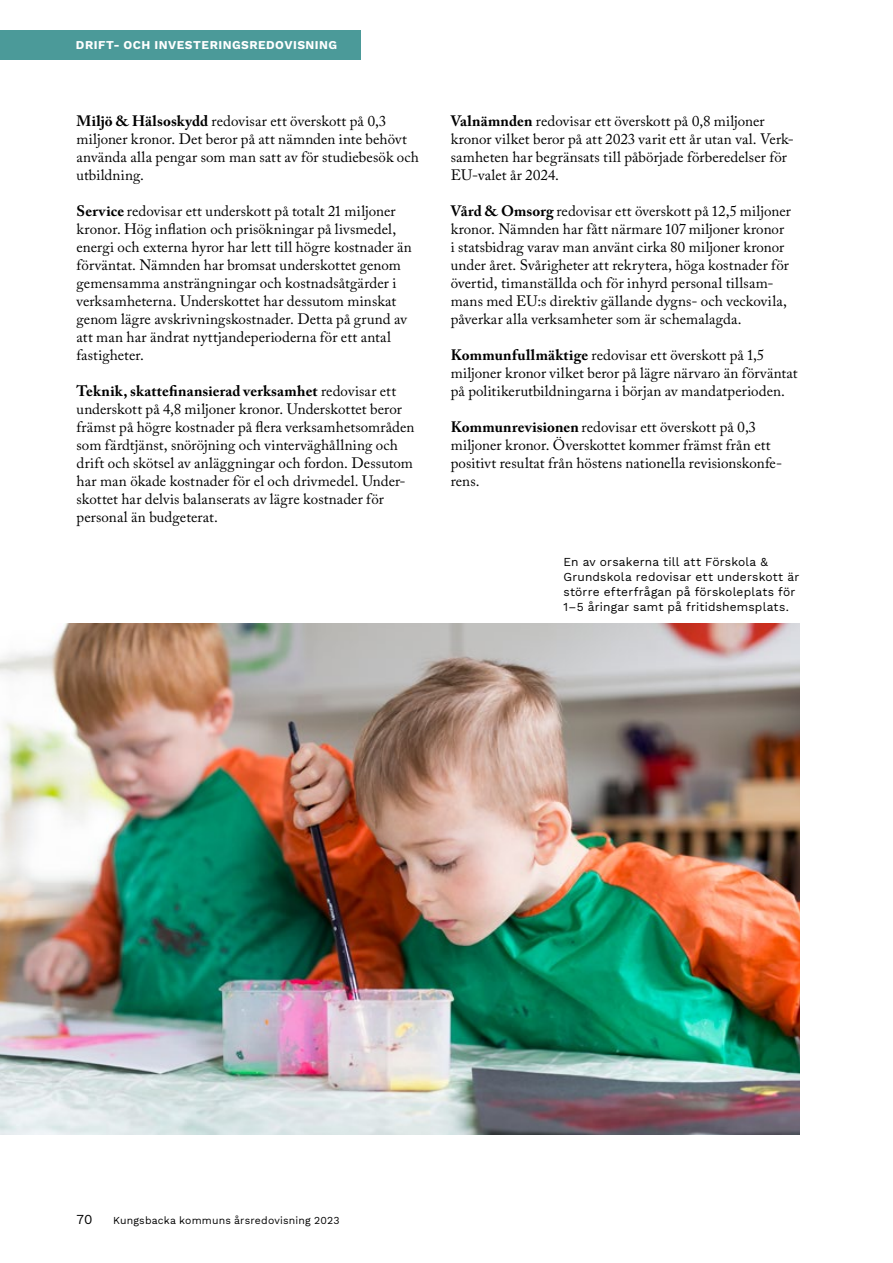
<style>
.page{position:relative;width:893px;height:1263px;background:#fff}
.page>*{position:absolute;margin:0;border:0;box-sizing:border-box;transform-origin:0 0}
.Brödtext{font:15px/18px "Adobe Caslon Pro";letter-spacing:.01em;color:#000}
.t1{font:13.5px "Work Sans";color:#000}
.Bildtext{font:12px/15px "Work Sans";letter-spacing:.015em;color:#000}
.t2{font:700 12px "Work Sans";letter-spacing:.04em;color:#fff}
.t3{font:10.5px "Work Sans";letter-spacing:.015em;color:#000}
.s1{font-weight:700}
</style>
<div class="page">
<div style="left:0;top:30px;width:361px;height:30px;background:#4b9a99"></div>
<img style="left:0;top:624px;width:799px;height:510px">
<p class="t2" style="left:76px;top:38px;width:263px">DRIFT- OCH INVESTERINGSREDOVISNING</p>
<p class="Brödtext" style="left:77px;top:112px;width:344px"><span class="s1">Miljö &amp; Hälsoskydd</span> redovisar ett överskott på 0,3 miljoner kronor. Det beror på att nämnden inte behövt använda alla pengar som man satt av för studiebesök och utbildning.</p>
<p class="Brödtext" style="left:77px;top:202px;width:337px"><span class="s1">Service</span> redovisar ett underskott på totalt 21 miljoner kronor. Hög inflation och prisökningar på livsmedel, energi och externa hyror har lett till högre kostnader än förväntat. Nämnden har bromsat underskottet genom gemensamma ansträngningar och kostnadsåtgärder i verksamheterna. Underskottet har dessutom minskat genom lägre avskrivningskostnader. Detta på grund av att man har ändrat nyttjandeperioderna för ett antal fastigheter.</p>
<p class="Brödtext" style="left:77px;top:382px;width:339px"><span class="s1">Teknik, skattefinansierad verksamhet</span> redovisar ett underskott på 4,8 miljoner kronor. Underskottet beror främst på högre kostnader på flera verksamhetsområden som färdtjänst, snöröjning och vinterväghållning och drift och skötsel av anläggningar och fordon. Dessutom har man ökade kostnader för el och drivmedel. Under&shy;skottet har delvis balanserats av lägre kostnader för personal än budgeterat.</p>
<p class="Brödtext" style="left:451px;top:112px;width:345px"><span class="s1">Valnämnden</span> redovisar ett överskott på 0,8 miljoner kronor vilket beror på att 2023 varit ett år utan val. Verk&shy;samheten har begränsats till påbörjade förberedelser för EU-valet år 2024.</p>
<p class="Brödtext" style="left:451px;top:202px;width:342px"><span class="s1">Vård &amp; Omsorg</span> redovisar ett överskott på 12,5 miljoner kronor. Nämnden har fått närmare 107 miljoner kronor i statsbidrag varav man använt cirka 80 miljoner kronor under året. Svårigheter att rekrytera, höga kostnader för övertid, timanställda och för inhyrd personal tillsam&shy;mans med EU:s direktiv gällande dygns- och veckovila, påverkar alla verksamheter som är schemalagda.</p>
<p class="Brödtext" style="left:451px;top:346px;width:348px"><span class="s1">Kommunfullmäktige</span> redovisar ett överskott på 1,5 miljoner kronor vilket beror på lägre närvaro än förväntat på politikerutbildningarna i början av mandatperioden.</p>
<p class="Brödtext" style="left:451px;top:418px;width:333px"><span class="s1">Kommunrevisionen</span> redovisar ett överskott på 0,3 miljoner kronor. Överskottet kommer främst från ett positivt resultat från höstens nationella revisionskonfe&shy;rens.</p>
<p class="Bildtext" style="left:563px;top:554px;width:237px">En av orsakerna till att Förskola &amp; Grundskola redovisar ett underskott är större efterfrågan på förskoleplats för 1–5 åringar samt på fritidshemsplats.</p>
<p class="t1" style="left:77px;top:1209px;width:18px">70</p>
<p class="t3" style="left:113px;top:1212px;width:228px">Kungsbacka kommuns årsredovisning 2023</p>
</div>
